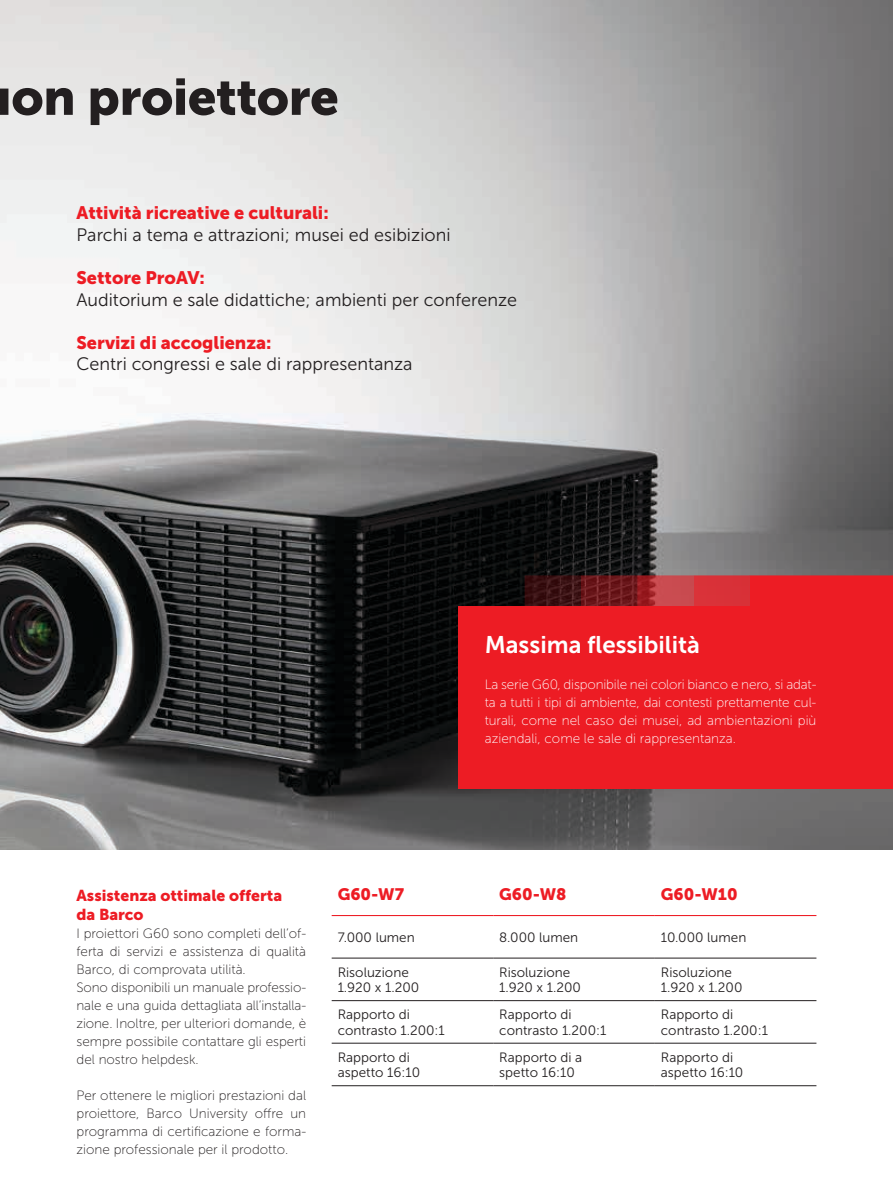
<style>
.page{position:relative;width:893px;height:1187px;background:#fff}
.page>*{position:absolute;margin:0;border:0;box-sizing:border-box;transform-origin:0 0}
.t1{font:51px "Museo Sans 900";letter-spacing:-.01em;color:#231f20}
.t2{font:24px "Museo Sans 700";color:#fff}
.t3{font:18px "Museo Sans 300";color:#231f20}
.t4{font:18px "Museo Sans 900";color:#ed1c24}
.t5{font:16.5px "Museo Sans 900";color:#ed1c24}
.t6{font:15.75px/18.9px "Museo Sans 900";color:#ed1c24}
.t7{font:13.5px/18px "Museo Sans 100";color:#231f20}
.t8{font:13.5px/15.8px "Museo Sans 300";color:#231f20}
.t9{font:13.5px/18px "Museo Sans 100";color:#fff;text-align:justify}
</style>
<div class="page">
<img style="left:0;top:0;width:893px;height:849px">
<svg style="left:525px;top:575px;width:368px;height:31px;background:#b12329"></svg>
<div style="left:459px;top:606px;width:434px;height:182px;background:#ed1c24"></div>
<hr style="left:332px;top:957px;width:161px;height:1px;background:#231f20">
<hr style="left:493px;top:957px;width:162px;height:1px;background:#231f20">
<hr style="left:655px;top:957px;width:161px;height:1px;background:#231f20">
<hr style="left:332px;top:1000px;width:161px;height:1px;background:#231f20">
<hr style="left:493px;top:1000px;width:162px;height:1px;background:#231f20">
<hr style="left:655px;top:1000px;width:161px;height:1px;background:#231f20">
<hr style="left:332px;top:1042px;width:161px;height:1px;background:#231f20">
<hr style="left:493px;top:1042px;width:162px;height:1px;background:#231f20">
<hr style="left:655px;top:1042px;width:161px;height:1px;background:#231f20">
<hr style="left:332px;top:1085px;width:161px;height:1px;background:#231f20">
<hr style="left:493px;top:1085px;width:162px;height:1px;background:#231f20">
<hr style="left:655px;top:1085px;width:161px;height:1px;background:#231f20">
<hr style="left:332px;top:914px;width:161px;height:2px;background:#ed1c24">
<hr style="left:493px;top:914px;width:162px;height:2px;background:#ed1c24">
<hr style="left:655px;top:914px;width:161px;height:2px;background:#ed1c24">
<h1 class="t1" style="left:11px;top:68px;width:329px">on proiettore</h1>
<h3 class="t4" style="left:77px;top:202px;width:254px">Attività ricreative e culturali:</h3>
<h3 class="t3" style="left:77px;top:225px;width:375px">Parchi a tema e attrazioni; musei ed esibizioni</h3>
<h3 class="t4" style="left:77px;top:267px;width:130px">Settore ProAV:</h3>
<h3 class="t3" style="left:77px;top:290px;width:442px">Auditorium e sale didattiche; ambienti per conferenze</h3>
<h3 class="t4" style="left:77px;top:332px;width:197px">Servizi di accoglienza:</h3>
<h3 class="t3" style="left:77px;top:354px;width:338px">Centri congressi e sale di rappresentanza</h3>
<h2 class="t2" style="left:485px;top:631px;width:217px">Massima flessibilità</h2>
<p class="t9" style="left:485px;top:675px;width:333px">La serie G60, disponibile nei colori bianco e nero, si adat&shy;ta a tutti i tipi di ambiente, dai contesti prettamente cul&shy;turali, come nel caso dei musei, ad ambientazioni più aziendali, come le sale di rappresentanza.</p>
<p class="t6" style="left:77px;top:886px;width:207px">Assistenza ottimale offerta da Barco</p>
<p class="t7" style="left:77px;top:924px;width:231px">I proiettori G60 sono completi dell’of&shy;ferta di servizi e assistenza di qualità Barco, di comprovata utilità.<br>Sono disponibili un manuale professio&shy;nale e una guida dettagliata all’installa&shy;zione. Inoltre, per ulteriori domande, è sempre possibile contattare gli esperti del nostro helpdesk.</p>
<p class="t7" style="left:77px;top:1086px;width:231px;text-align:justify">Per ottenere le migliori prestazioni dal proiettore, Barco University offre un programma di certificazione e forma&shy;zione professionale per il prodotto.</p>
<p class="t5" style="left:338px;top:885px;width:68px">G60-W7</p>
<p class="t5" style="left:499px;top:885px;width:69px">G60-W8</p>
<p class="t5" style="left:661px;top:885px;width:78px">G60-W10</p>
<p class="t8" style="left:338px;top:929px;width:79px">7.000 lumen</p>
<p class="t8" style="left:499px;top:929px;width:81px">8.000 lumen</p>
<p class="t8" style="left:661px;top:929px;width:87px">10.000 lumen</p>
<p class="t8" style="left:338px;top:964px;width:83px">Risoluzione<br>1.920 x 1.200</p>
<p class="t8" style="left:499px;top:964px;width:83px">Risoluzione<br>1.920 x 1.200</p>
<p class="t8" style="left:661px;top:964px;width:83px">Risoluzione<br>1.920 x 1.200</p>
<p class="t8" style="left:338px;top:1006px;width:109px">Rapporto di contrasto 1.200:1</p>
<p class="t8" style="left:499px;top:1006px;width:109px">Rapporto di contrasto 1.200:1</p>
<p class="t8" style="left:661px;top:1006px;width:109px">Rapporto di contrasto 1.200:1</p>
<p class="t8" style="left:338px;top:1049px;width:84px">Rapporto di aspetto 16:10</p>
<p class="t8" style="left:499px;top:1049px;width:84px">Rapporto di a spetto 16:10</p>
<p class="t8" style="left:661px;top:1049px;width:84px">Rapporto di aspetto 16:10</p>
</div>
